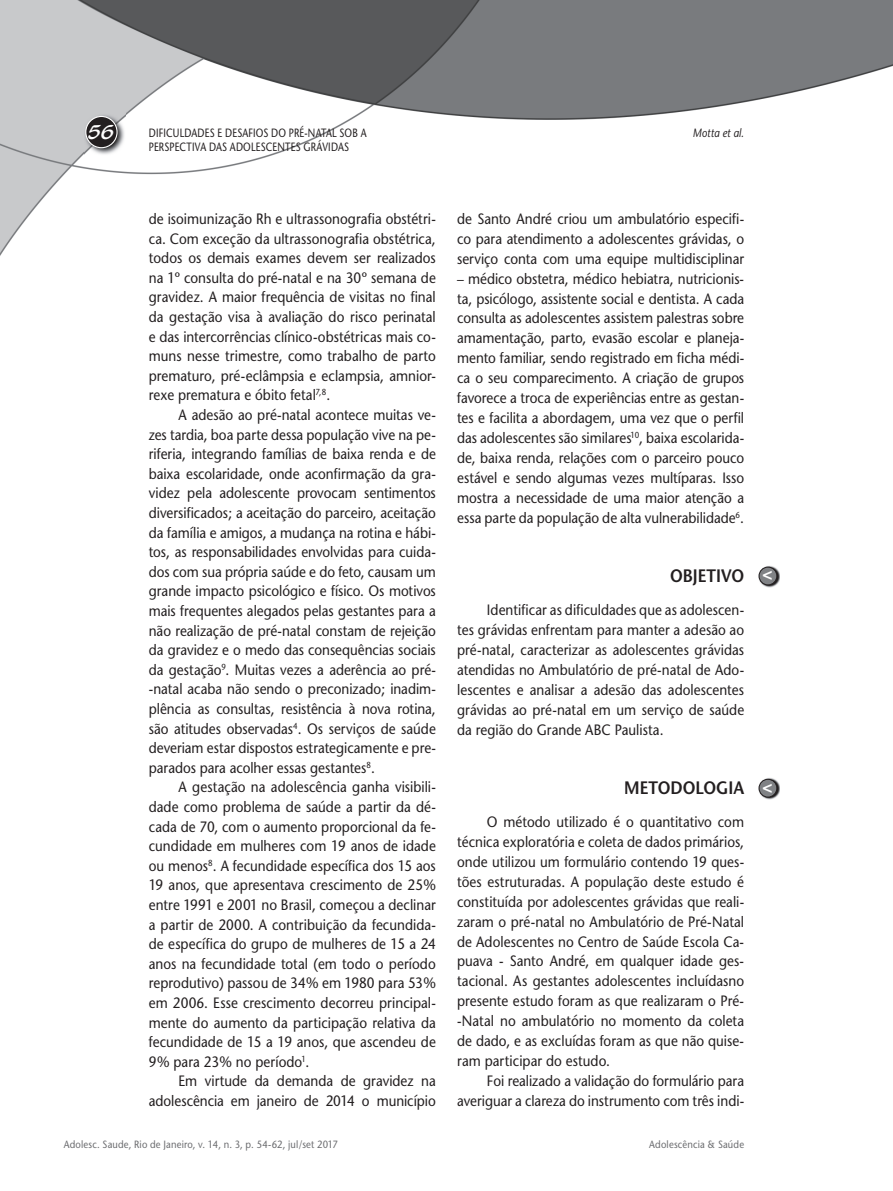
<style>
.page{position:relative;width:893px;height:1191px;background:#fff}
.page>*{position:absolute;margin:0;border:0;box-sizing:border-box;transform-origin:0 0}
.t1{font:21px "Blacklight D";color:#fff}
.t2{font:600 18px "Stone Sans";color:#231f20;scale:.9 1}
.t3{font:700 17.25px "Helvetica";color:#fff}
.t4{font:15px/19.6px "Stone Sans";color:#231f20;text-align:justify;scale:.9 1}
.t5{font:12px "Stone Sans";letter-spacing:.02em;color:#231f20;scale:.8 1}
.t6{font:italic 12px "Stone Sans";letter-spacing:.01em;color:#231f20;scale:.85 1}
.t7{font:10.5px "Stone Sans";letter-spacing:.02em;color:#6c6d70;scale:.9 1}
</style>
<div class="page">
<img style="left:0;top:0;width:893px;height:588px">
<img style="left:84px;top:114px;width:41px;height:42px">
<div style="left:86px;top:116px;width:31px;height:32px;background:#231f20;border-radius:50%"></div>
<div style="left:85px;top:116px;width:33px;height:32px;border:1px solid #fff;border-radius:50%"></div>
<img style="left:759px;top:566px;width:21px;height:21px">
<div style="left:759px;top:567px;width:18px;height:18px;background:#808285;border-radius:50%"></div>
<div style="left:759px;top:566px;width:18px;height:19px;border:1px solid #231f20;border-radius:50%"></div>
<img style="left:759px;top:778px;width:21px;height:21px">
<div style="left:759px;top:779px;width:18px;height:18px;background:#808285;border-radius:50%"></div>
<div style="left:759px;top:779px;width:18px;height:18px;border:1px solid #231f20;border-radius:50%"></div>
<h1 class="t1" style="left:88px;top:119px;width:28px">56</h1>
<p class="t5" style="left:149px;top:125px;width:274px">DIFICULDADES E DESAFIOS DO PRÉ-NATAL SOB A</p>
<p class="t6" style="left:693px;top:125px;width:62px">Motta et al.</p>
<p class="t5" style="left:149px;top:140px;width:252px">PERSPECTIVA DAS ADOLESCENTES GRÁVIDAS</p>
<p class="t4" style="left:149px;top:209px;width:320px">de isoimunização Rh e ultrassonografia obstétri&shy;ca. Com exceção da ultrassonografia obstétrica, todos os demais exames devem ser realizados na 1º consulta do pré-natal e na 30º semana de gravidez. A maior frequência de visitas no final da gestação visa à avaliação do risco perinatal e das intercorrências clínico-obstétricas mais co&shy;muns nesse trimestre, como trabalho de parto prematuro, pré-eclâmpsia e eclampsia, amnior&shy;rexe prematura e óbito fetal<sup>7,8</sup>.</p>
<p class="t4" style="left:149px;top:405px;width:320px;text-indent:30px">A adesão ao pré-natal acontece muitas ve&shy;zes tardia, boa parte dessa população vive na pe&shy;riferia, integrando famílias de baixa renda e de baixa escolaridade, onde aconfirmação da gra&shy;videz pela adolescente provocam sentimentos diversificados; a aceitação do parceiro, aceitação da família e amigos, a mudança na rotina e hábi&shy;tos, as responsabilidades envolvidas para cuida&shy;dos com sua própria saúde e do feto, causam um grande impacto psicológico e físico. Os motivos mais frequentes alegados pelas gestantes para a não realização de pré-natal constam de rejeição da gravidez e o medo das consequências sociais da gestação<sup>9</sup>. Muitas vezes a aderência ao pré--natal acaba não sendo o preconizado; inadim&shy;plência as consultas, resistência à nova rotina, são atitudes observadas<sup>4</sup>. Os serviços de saúde deveriam estar dispostos estrategicamente e pre&shy;parados para acolher essas gestantes<sup>8</sup>.</p>
<p class="t4" style="left:149px;top:777px;width:320px;text-indent:30px">A gestação na adolescência ganha visibili&shy;dade como problema de saúde a partir da dé&shy;cada de 70, com o aumento proporcional da fe&shy;cundidade em mulheres com 19 anos de idade ou menos<sup>8</sup>. A fecundidade específica dos 15 aos 19 anos, que apresentava crescimento de 25% entre 1991 e 2001 no Brasil, começou a declinar a partir de 2000. A contribuição da fecundida&shy;de específica do grupo de mulheres de 15 a 24 anos na fecundidade total (em todo o período reprodutivo) passou de 34% em 1980 para 53% em 2006. Esse crescimento decorreu principal&shy;mente do aumento da participação relativa da fecundidade de 15 a 19 anos, que ascendeu de 9% para 23% no período<sup>1</sup>.</p>
<p class="t4" style="left:149px;top:1071px;width:320px;text-align:right">Em virtude da demanda de gravidez na adolescência em janeiro de 2014 o município</p>
<p class="t4" style="left:457px;top:209px;width:320px">de Santo André criou um ambulatório especifi&shy;co para atendimento a adolescentes grávidas, o serviço conta com uma equipe multidisciplinar</p>
<p class="t4" style="left:457px;top:268px;width:320px">– médico obstetra, médico hebiatra, nutricionis&shy;ta, psicólogo, assistente social e dentista. A cada consulta as adolescentes assistem palestras sobre amamentação, parto, evasão escolar e planeja&shy;mento familiar, sendo registrado em ficha médi&shy;ca o seu comparecimento. A criação de grupos favorece a troca de experiências entre as gestan&shy;tes e facilita a abordagem, uma vez que o perfil das adolescentes são similares<sup>10</sup>, baixa escolarida&shy;de, baixa renda, relações com o parceiro pouco estável e sendo algumas vezes multíparas. Isso mostra a necessidade de uma maior atenção a essa parte da população de alta vulnerabilidade<sup>6</sup>.</p>
<p class="t2" style="left:670px;top:565px;width:84px">OBJETIVO</p>
<p class="t4" style="left:457px;top:600px;width:320px;text-indent:30px">Identificar as dificuldades que as adolescen&shy;tes grávidas enfrentam para manter a adesão ao pré-natal, caracterizar as adolescentes grávidas atendidas no Ambulatório de pré-natal de Ado&shy;lescentes e analisar a adesão das adolescentes grávidas ao pré-natal em um serviço de saúde da região do Grande ABC Paulista.</p>
<p class="t2" style="left:624px;top:777px;width:135px">METODOLOGIA</p>
<p class="t4" style="left:457px;top:812px;width:320px;text-indent:30px">O método utilizado é o quantitativo com técnica exploratória e coleta de dados primários, onde utilizou um formulário contendo 19 ques&shy;tões estruturadas. A população deste estudo é constituída por adolescentes grávidas que reali&shy;zaram o pré-natal no Ambulatório de Pré-Natal de Adolescentes no Centro de Saúde Escola Ca&shy;puava - Santo André, em qualquer idade ges&shy;tacional. As gestantes adolescentes incluídasno presente estudo foram as que realizaram o Pré--Natal no ambulatório no momento da coleta de dado, e as excluídas foram as que não quise&shy;ram participar do estudo.</p>
<p class="t4" style="left:457px;top:1070px;width:320px;text-align:right">Foi realizado a validação do formulário para averiguar a clareza do instrumento com três indi-</p>
<p class="t7" style="left:64px;top:1137px;width:306px">Adolesc. Saude, Rio de Janeiro, v. 14, n. 3, p. 54-62, jul/set 2017</p>
<p class="t7" style="left:649px;top:1137px;width:107px">Adolescência &amp; Saúde</p>
<p class="t3" style="left:772px;top:588px;width:12px;rotate:-180deg">&gt;</p>
<p class="t3" style="left:772px;top:800px;width:12px;rotate:-180deg">&gt;</p>
</div>
